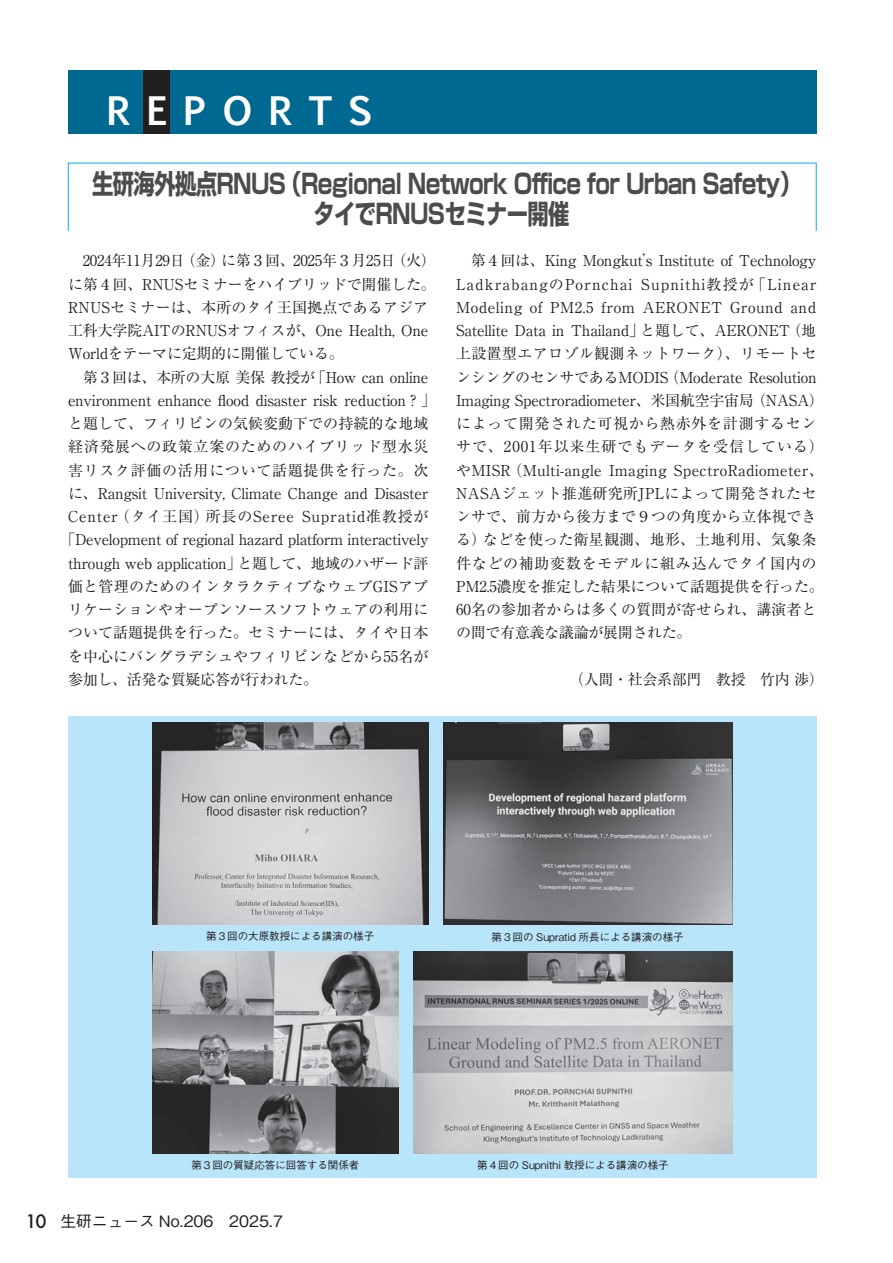
<style>
.page{position:relative;width:893px;height:1263px;background:#fff}
.page>*{position:absolute;margin:0;border:0;box-sizing:border-box;transform-origin:0 0}
.t1{font:700 37.5px "Euphemia UCAS";letter-spacing:.42em;color:#fff}
.t2{font:700 27px/30px "Shin Go Pro";letter-spacing:-.03em;color:#4b4c4d;text-align:center;scale:.79 1}
.t3{font:500 15.75px "Gothic BBB Pro";color:#231f20}
.t4{font:15px/23.2px "Ryumin Pro";color:#231f20}
.t5{font:15px "Ryumin Pro";letter-spacing:-.02em;color:#231f20}
.t6{font:15px "Ryumin Pro";letter-spacing:.045em;color:#231f20}
.t7{font:15px "Ryumin Pro";letter-spacing:.05em;color:#231f20}
.t8{font:500 10.5px "Gothic BBB Pr 5";color:#231f20}
.s1{font-family:"Futura";font-size:18px}
</style>
<div class="page">
<div style="left:68px;top:70px;width:748px;height:64px;background:#006991"></div>
<div style="left:143px;top:70px;width:26px;height:64px;background:#231f20"></div>
<div style="left:68px;top:716px;width:748px;height:462px;background:#b9e5fa"></div>
<img style="left:152px;top:723px;width:276px;height:202px">
<img style="left:443px;top:723px;width:289px;height:202px">
<img style="left:152px;top:951px;width:247px;height:202px">
<img style="left:414px;top:951px;width:318px;height:202px">
<h1 class="t1" style="left:107px;top:83px;width:268px">REPORTS</h1>
<h2 class="t2" style="left:92px;top:166px;width:899px">生研海外拠点RNUS（Regional Network Office for Urban Safety）タイでRNUSセミナー開催</h2>
<p class="t5" style="left:68px;top:249px;width:369px">　2024年11月29日（金）に第３回､ 2025年３月25日（火）</p>
<p class="t4" style="left:68px;top:271px;width:369px">に第４回、RNUSセミナーをハイブリッドで開催した。</p>
<p class="t4" style="left:68px;top:295px;width:362px">RNUSセミナーは、本所のタイ王国拠点であるアジア</p>
<p class="t4" style="left:68px;top:318px;width:362px">工科大学院AITのRNUSオフィスが、One Health, One</p>
<p class="t5" style="left:68px;top:342px;width:277px">Worldをテーマに定期的に開催している。</p>
<p class="t5" style="left:68px;top:365px;width:362px">　第３回は、本所の大原 美保 教授が「How can online</p>
<p class="t4" style="left:68px;top:388px;width:369px">environment enhance flood disaster risk reduction？」</p>
<p class="t4" style="left:68px;top:411px;width:362px">と題して、フィリピンの気候変動下での持続的な地域</p>
<p class="t6" style="left:68px;top:435px;width:362px">経済発展への政策立案のためのハイブリッド型水災</p>
<p class="t6" style="left:68px;top:458px;width:362px">害リスク評価の活用について話題提供を行った。次</p>
<p class="t4" style="left:68px;top:481px;width:362px">に、Rangsit University, Climate Change and Disaster</p>
<p class="t7" style="left:68px;top:505px;width:362px">Center（タイ王国）所長のSeree Supratid准教授が</p>
<p class="t5" style="left:61px;top:528px;width:370px">「Development of regional hazard platform interactively</p>
<p class="t5" style="left:68px;top:551px;width:362px">through web application」と題して、地域のハザード評</p>
<p class="t4" style="left:68px;top:574px;width:362px">価と管理のためのインタラクティブなウェブGISアプ</p>
<p class="t4" style="left:68px;top:597px;width:362px">リケーションやオープンソースソフトウェアの利用に</p>
<p class="t4" style="left:68px;top:620px;width:362px">ついて話題提供を行った。セミナーには、タイや日本</p>
<p class="t4" style="left:68px;top:643px;width:362px">を中心にバングラデシュやフィリピンなどから55名が</p>
<p class="t5" style="left:68px;top:668px;width:252px">参加し、活発な質疑応答が行われた。</p>
<p class="t4" style="left:456px;top:248px;width:369px">　第４回は、King Mongkut’s Institute of Technology LadkrabangのPornchai Supnithi教授が「Linear Modeling of PM2.5 from AERONET Ground and Satellite Data in Thailand」と題して、AERONET（地上設置型エアロゾル観測ネットワーク）、リモートセンシングのセンサであるMODIS（Moderate Resolution Imaging Spectroradiometer、米国航空宇宙局 （NASA）によって開発された可視から熱赤外を計測するセンサで、2001年以来生研でもデータを受信している）やMISR（Multi-angle Imaging SpectroRadiometer、NASAジェット推進研究所JPLによって開発されたセンサで、前方から後方まで９つの角度から立体視できる）などを使った衛星観測、地形、土地利用、気象条件などの補助変数をモデルに組み込んでタイ国内のPM2.5濃度を推定した結果について話題提供を行った。60名の参加者からは多くの質問が寄せられ、講演者との間で有意義な議論が展開された。</p>
<p class="t5" style="left:569px;top:668px;width:256px">（人間・社会系部門　教授　竹内 渉）</p>
<p class="t8" style="left:206px;top:928px;width:169px">第３回の大原教授による講演の様子</p>
<p class="t8" style="left:492px;top:929px;width:194px">第３回の Supratid 所長による講演の様子</p>
<p class="t8" style="left:191px;top:1156px;width:170px">第３回の質疑応答に回答する関係者</p>
<p class="t8" style="left:477px;top:1156px;width:193px">第４回の Supnithi 教授による講演の様子</p>
<p class="t3" style="left:26px;top:1208px;width:259px"><span class="s1">10</span> 生研ニュース No.206　2025.7</p>
</div>
